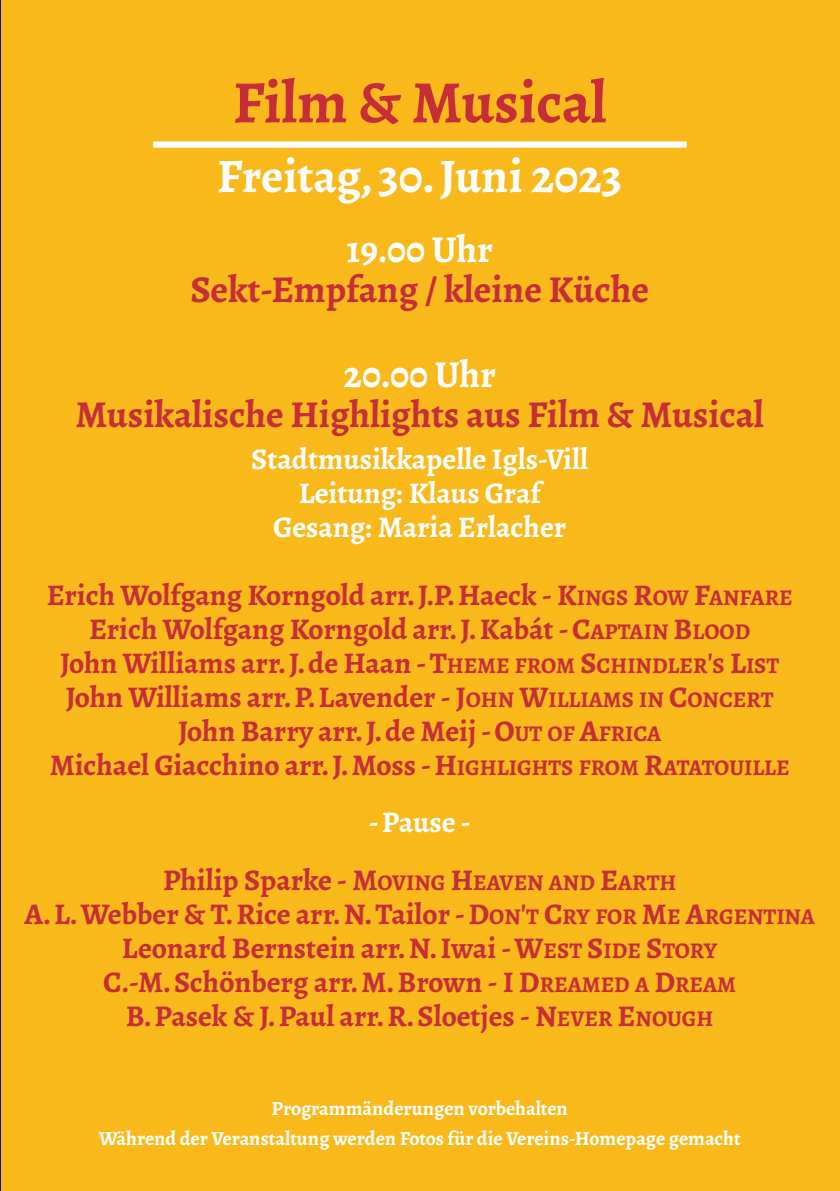
<style>
.page{position:relative;width:840px;height:1191px;background:#fff}
.page>*{position:absolute;margin:0;border:0;box-sizing:border-box;transform-origin:0 0}
.t1{font:700 60px "Alegreya";color:#c72d39}
.t2{font:700 48px "Alegreya";color:#fff}
.t3{font:700 38px "Alegreya";color:#c72d39}
.t4{font:700 38px "Alegreya";color:#fff}
.t5{font:700 30px/34px "Alegreya";color:#c72d39;text-align:center}
.t6{font:700 30px/34px "Alegreya";color:#fff;text-align:center}
.t7{font:700 22.4px "Alegreya";color:#c72d39}
.t8{font:700 20px/30px "Alegreya";letter-spacing:-.005em;color:#fff;text-align:center}
.s1{font-size:22.4px}
.s2{font-size:30px}
</style>
<div class="page">
<div style="left:1px;top:0;width:838px;height:1191px;background:#f9b91b"></div>
<svg style="left:0;top:0;width:1px;height:1191px"></svg>
<div style="left:153px;top:141px;width:533px;height:7px;background:#fff"></div>
<h1 class="t1" style="left:233px;top:61px;width:375px">Film &amp; Musical</h1>
<h2 class="t2" style="left:217px;top:143px;width:406px">Freitag, 30.Juni 2023</h2>
<p class="t4" style="left:346px;top:224px;width:148px">19.00 Uhr</p>
<p class="t3" style="left:190px;top:264px;width:460px">Sekt-Empfang / kleine Küche</p>
<p class="t4" style="left:343px;top:348px;width:154px">20.00 Uhr</p>
<p class="t3" style="left:75px;top:388px;width:689px">Musikalische Highlights aus Film &amp; Musical</p>
<p class="t6" style="left:251px;top:442px;width:338px">Stadtmusikkapelle Igls-Vill<br>Leitung: Klaus Graf<br>Gesang: Maria Erlacher</p>
<p class="t5" style="left:47px;top:578px;width:747px">Erich Wolfgang Korngold arr.J.P.Haeck - K<span class="s1">INGS</span> R<span class="s1">OW</span> F<span class="s1">ANFARE </span>Erich Wolfgang Korngold arr.J.Kabát -C<span class="s1">APTAIN</span> B<span class="s1">LOOD<br></span>John Williams arr.J.de Haan -T<span class="s1">HEME FROM</span> S<span class="s1">CHINDLER</span>'<span class="s1">S</span> L<span class="s1">IST </span>John Williams arr.P.Lavender - J<span class="s1">OHN</span> W<span class="s1">ILLIAMS IN</span> C<span class="s1">ONCERT </span>John Barry arr.J.de Meij -O<span class="s1">UT OF</span> A<span class="s1">FRICA<br></span>Michael Giacchino arr.J.Moss -H<span class="s1">IGHLIGHTS FROM</span> R<span class="s1">ATATOUILLE</span></p>
<p class="t6" style="left:368px;top:805px;width:103px">-Pause -</p>
<p class="t7" style="left:163px;top:867px;width:514px"><span class="s2">Philip Sparke - M</span>OVING <span class="s2">H</span>EAVEN AND <span class="s2">E</span>ARTH</p>
<p class="t5" style="left:25px;top:897px;width:791px">A.L.Webber &amp; T.Rice arr.N.Tailor -D<span class="s1">ON</span>'<span class="s1">T</span> C<span class="s1">RY FOR</span> M<span class="s1">E</span> A<span class="s1">RGENTINA </span>Leonard Bernstein arr.N.Iwai -W<span class="s1">EST</span> S<span class="s1">IDE</span> S<span class="s1">TORY </span>C.-M.Schönberg arr.M.Brown - I D<span class="s1">REAMED A</span> D<span class="s1">REAM<br></span>B.Pasek &amp; J.Paul arr.R.Sloetjes - N<span class="s1">EVER</span> E<span class="s1">NOUGH</span></p>
<p class="t8" style="left:99px;top:1093px;width:643px">Programmänderungen vorbehalten<br>Während der Veranstaltung werden Fotos für die Vereins-Homepage gemacht</p>
</div>
